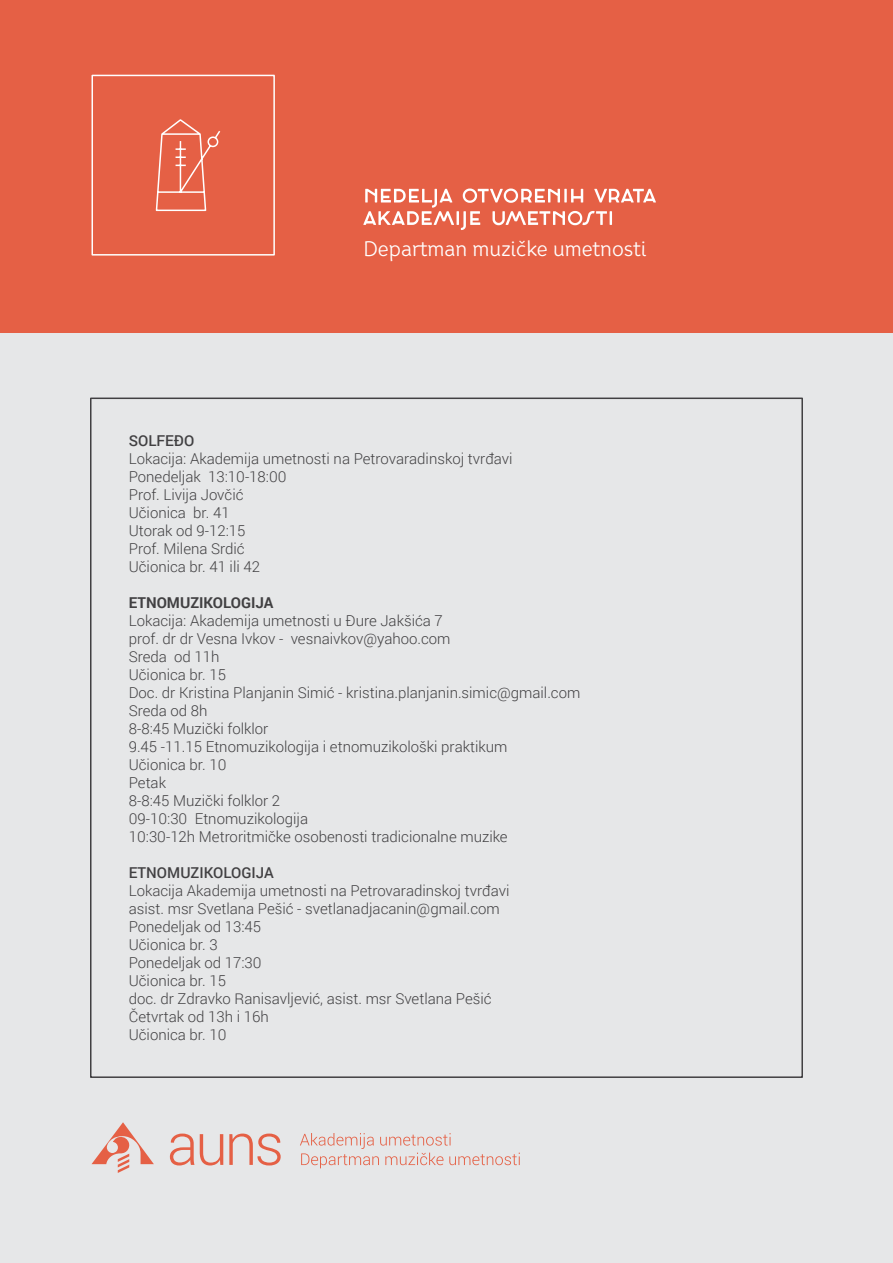
<style>
.page{position:relative;width:893px;height:1263px;background:#fff}
.page>*{position:absolute;margin:0;border:0;box-sizing:border-box;transform-origin:0 0}
.t1{font:21px "Nioki BG";color:#fff}
.t2{font:300 15px/18px "Roboto";color:#414042}
.t3{font:500 15px "Roboto";color:#414042}
.t4{font:700 15px "Roboto";color:#414042}
</style>
<div class="page">
<div style="left:0;top:0;width:893px;height:333px;background:#e56045"></div>
<div style="left:0;top:333px;width:893px;height:930px;background:#e6e7e8"></div>
<svg style="left:91px;top:74px;width:184px;height:182px"></svg>
<svg style="left:92px;top:1122px;width:62px;height:51px"></svg>
<svg style="left:170px;top:1133px;width:24px;height:32px"></svg>
<svg style="left:200px;top:1134px;width:23px;height:31px"></svg>
<svg style="left:229px;top:1133px;width:52px;height:32px"></svg>
<svg style="left:300px;top:1133px;width:220px;height:35px"></svg>
<svg style="left:363px;top:188px;width:293px;height:42px"></svg>
<h1 class="t1" style="left:363px;top:236px;width:285px">Departman muzičke umetnosti</h1>
<p class="t3" style="left:129px;top:430px;width:67px">SOLFEĐO</p>
<p class="t2" style="left:129px;top:449px;width:385px">Lokacija: Akademija umetnosti na Petrovaradinskoj tvrđavi<br>Ponedeljak 13:10-18:00<br>Prof. Livija Jovčić<br>Učionica br. 41<br>Utorak od 9-12:15<br>Prof. Milena Srdić<br>Učionica br. 41 ili 42</p>
<p class="t4" style="left:129px;top:592px;width:146px">ETNOMUZIKOLOGIJA</p>
<p class="t2" style="left:129px;top:611px;width:453px">Lokacija: Akademija umetnosti u Đure Jakšića 7<br>prof. dr dr Vesna Ivkov - vesnaivkov@yahoo.com<br>Sreda od 11h<br>Učionica br. 15<br>Doc. dr Kristina Planjanin Simić - kristina.planjanin.simic@gmail.com<br>Sreda od 8h<br>8-8:45 Muzički folklor<br>9.45 -11.15 Etnomuzikologija i etnomuzikološki praktikum<br>Učionica br. 10<br>Petak<br>8-8:45 Muzički folklor 2<br>09-10:30 Etnomuzikologija<br>10:30-12h Metroritmičke osobenosti tradicionalne muzike</p>
<p class="t3" style="left:129px;top:862px;width:147px">ETNOMUZIKOLOGIJA</p>
<p class="t2" style="left:129px;top:881px;width:382px">Lokacija Akademija umetnosti na Petrovaradinskoj tvrđavi asist. msr Svetlana Pešić - svetlanadjacanin@gmail.com<br>Ponedeljak od 13:45<br>Učionica br. 3<br>Ponedeljak od 17:30<br>Učionica br. 15<br>doc. dr Zdravko Ranisavljević, asist. msr Svetlana Pešić<br>Četvrtak od 13h i 16h<br>Učionica br. 10</p>
</div>
